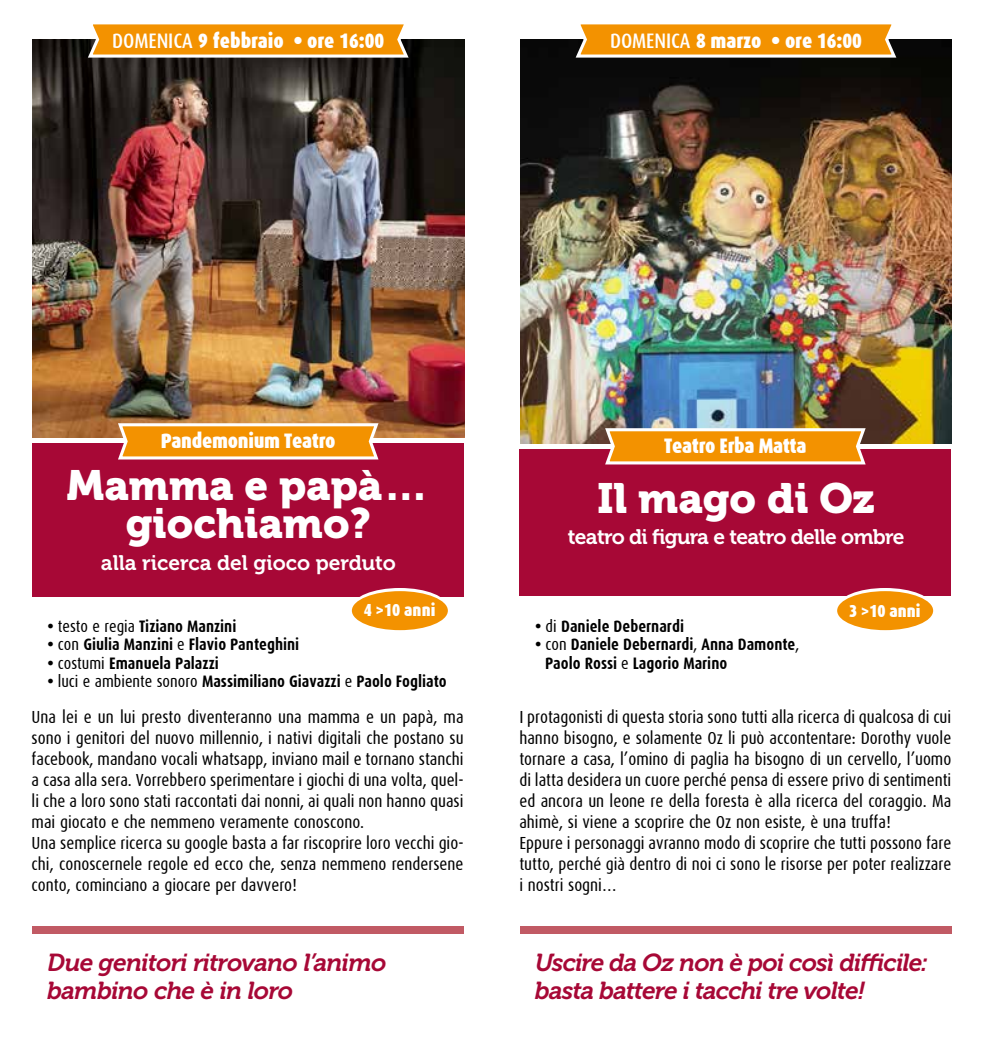
<style>
.page{position:relative;width:983px;height:1042px;background:#fff}
.page>*{position:absolute;margin:0;border:0;box-sizing:border-box;transform-origin:0 0}
.t1{font:42px/38.5px "Museo 900";color:#fff;text-align:center}
.t2{font:italic 24.5px/28px "Museo 700";letter-spacing:-.03em;color:#a70836}
.t3{font:900 21px "Dax Condensed";letter-spacing:-.015em;color:#fff}
.t4{font:21px "Museo 700";letter-spacing:-.03em;color:#fff}
.t5{font:21px "Museo 700";color:#fff}
.t6{font:17.5px/21px "Dax Condensed";color:#000}
.t7{font:900 17.5px "Dax Condensed";color:#fff}
.t8{font:700 16.62px/18.4px "Dax Condensed";color:#000}
.s1{font-weight:500}
.s2{font-weight:400}
</style>
<div class="page">
<img style="left:520px;top:40px;width:431px;height:403px">
<img style="left:32px;top:40px;width:432px;height:398px">
<div style="left:32px;top:443px;width:431px;height:153px;background:#a70836"></div>
<div style="left:32px;top:926px;width:432px;height:8px;background:#c15a64"></div>
<svg style="left:116px;top:421px;width:264px;height:39px;background:#efa134"></svg>
<div style="left:519px;top:449px;width:432px;height:147px;background:#a70836"></div>
<div style="left:520px;top:926px;width:431px;height:8px;background:#c15a64"></div>
<svg style="left:602px;top:426px;width:265px;height:39px;background:#e99f38"></svg>
<svg style="left:352px;top:588px;width:96px;height:39px"></svg>
<div style="left:352px;top:591px;width:96px;height:39px;background:#f39200;border-radius:50%"></div>
<svg style="left:836px;top:588px;width:96px;height:39px"></svg>
<div style="left:836px;top:591px;width:96px;height:39px;background:#f39200;border-radius:50%"></div>
<svg style="left:85px;top:24px;width:326px;height:35px;background:#e79823"></svg>
<svg style="left:573px;top:24px;width:325px;height:35px;background:#e69822"></svg>
<p class="t3" style="left:112px;top:29px;width:273px"><span class="s1">DOMENICA</span> 9 febbraio • ore 16:00</p>
<p class="t3" style="left:790px;top:23px;width:78px">ore 16:00</p>
<p class="t3" style="left:610px;top:29px;width:253px"><span class="s1">DOMENICA</span> 8 marzo • ore 16:00</p>
<p class="t3" style="left:161px;top:429px;width:176px">Pandemonium Teatro</p>
<h1 class="t1" style="left:67px;top:466px;width:364px">Mamma e papà… giochiamo?</h1>
<p class="t5" style="left:101px;top:551px;width:296px">alla ricerca del gioco perduto</p>
<p class="t3" style="left:664px;top:434px;width:144px">Teatro Erba Matta</p>
<h1 class="t1" style="left:597px;top:479px;width:279px">Il mago di Oz</h1>
<p class="t4" style="left:567px;top:525px;width:338px">teatro di figura e teatro delle ombre</p>
<p class="t7" style="left:364px;top:600px;width:73px">4 &gt;10 anni</p>
<p class="t7" style="left:849px;top:601px;width:73px">3 &gt;10 anni</p>
<p class="t8" style="left:535px;top:617px;width:150px">• <span class="s2">di</span> Daniele Debernardi</p>
<p class="t8" style="left:545px;top:635px;width:255px;text-indent:-10px">• <span class="s2">con</span> Daniele Debernardi<span class="s2">,</span> Anna Damonte<span class="s2">,<br></span>Paolo Rossi <span class="s2">e</span> Lagorio Marino</p>
<p class="t8" style="left:47px;top:617px;width:190px">• <span class="s2">testo e regia</span> Tiziano Manzini</p>
<p class="t8" style="left:47px;top:635px;width:253px">• <span class="s2">con</span> Giulia Manzini <span class="s2">e</span> Flavio Panteghini</p>
<p class="t8" style="left:47px;top:654px;width:173px">• <span class="s2">costumi</span> Emanuela Palazzi</p>
<p class="t8" style="left:47px;top:672px;width:401px">• <span class="s2">luci e ambiente sonoro</span> Massimiliano Giavazzi <span class="s2">e</span> Paolo Fogliato</p>
<p class="t6" style="left:32px;top:707px;width:433px">Una lei e un lui presto diventeranno una mamma e un papà, ma sono i genitori del nuovo millennio, i nativi digitali che postano su facebook, mandano vocali whatsapp, inviano mail e tornano stanchi a casa alla sera. Vorrebbero sperimentare i giochi di una volta, quel&shy;li che a loro sono stati raccontati dai nonni, ai quali non hanno quasi mai giocato e che nemmeno veramente conoscono.<br>Una semplice ricerca su google basta a far riscoprire loro vecchi gio&shy;chi, conoscernele regole ed ecco che, senza nemmeno rendersene conto, cominciano a giocare per davvero!</p>
<h2 class="t2" style="left:47px;top:948px;width:341px">Due genitori ritrovano l’animo bambino che è in loro</h2>
<p class="t6" style="left:519px;top:707px;width:433px">I protagonisti di questa storia sono tutti alla ricerca di qualcosa di cui hanno bisogno, e solamente Oz li può accontentare: Dorothy vuole tornare a casa, l’omino di paglia ha bisogno di un cervello, l’uomo di latta desidera un cuore perché pensa di essere privo di sentimenti ed ancora un leone re della foresta è alla ricerca del coraggio. Ma ahimè, si viene a scoprire che Oz non esiste, è una truffa!<br>Eppure i personaggi avranno modo di scoprire che tutti possono fare tutto, perché già dentro di noi ci sono le risorse per poter realizzare i nostri sogni…</p>
<h2 class="t2" style="left:535px;top:948px;width:394px">Uscire da Oz non è poi così difficile: basta battere i tacchi tre volte!</h2>
</div>
